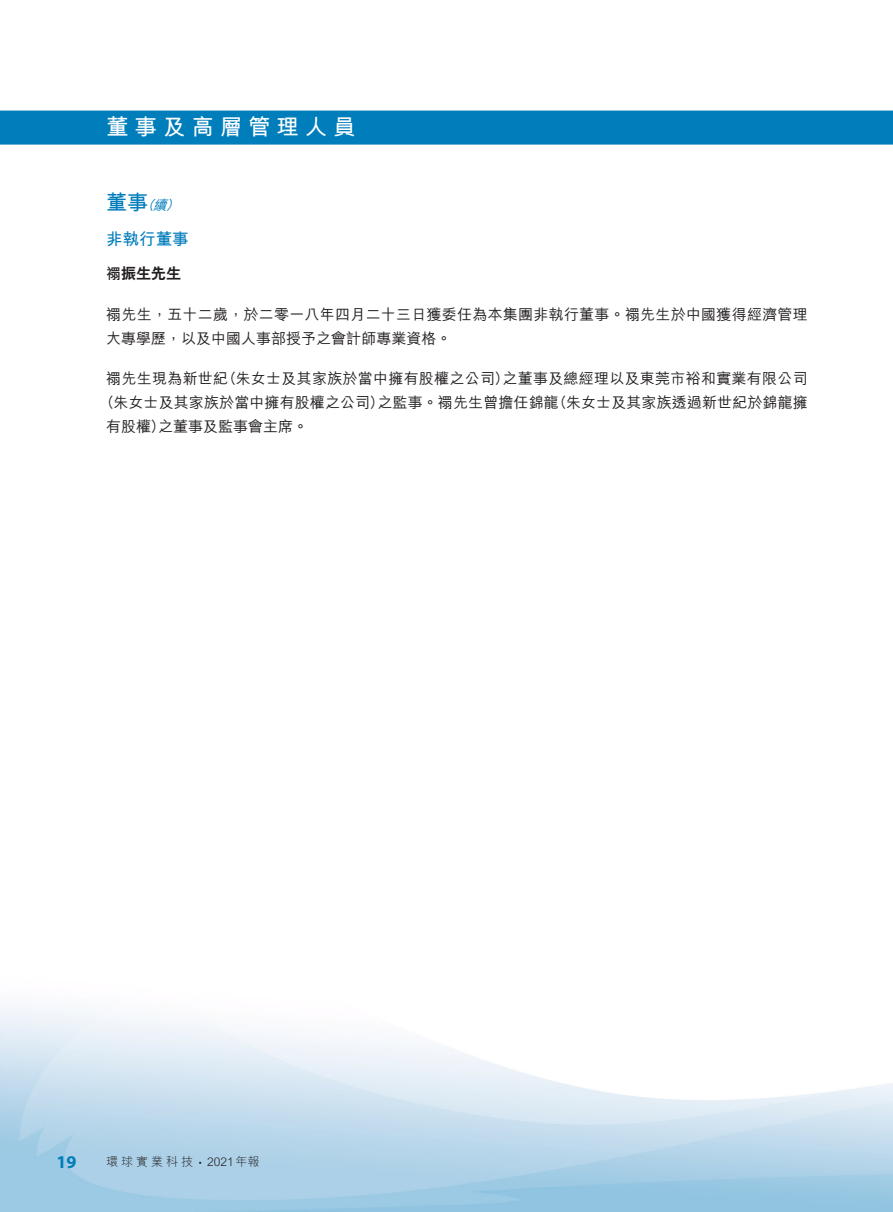
<style>
.page{position:relative;width:893px;height:1212px;background:#fff}
.page>*{position:absolute;margin:0;border:0;box-sizing:border-box;transform-origin:0 0}
.t1{font:700 22.5px "M Hei HK";letter-spacing:.26em;color:#fff}
.t2{font:700 18px "Myriad Pro";color:#007dbb}
.t3{font:700 16.5px "M Hei HK";color:#007dbb}
.t4{font:500 15px/24px "M Hei HK";letter-spacing:.015em;color:#231f20}
.t5{font:800 15px "C Hei 2 HK";color:#231f20}
.t6{font:italic 500 13.5px "M Hei HK";color:#007dbb}
.t7{font:300 12px "M Hei HK";letter-spacing:.19em;color:#231f20}
.s1{font-weight:700;font-style:normal;font-size:21px}
.s2{font-family:"M Hei HK";font-weight:700}
.s3{font-family:"Myriad Pro"}
</style>
<div class="page">
<div style="left:0;top:111px;width:893px;height:34px;background:#007dbb"></div>
<h1 class="t1" style="left:106px;top:110px;width:251px">董事及高層管理人員</h1>
<p class="t6" style="left:106px;top:195px;width:79px"><span class="s1">董事</span>（續）</p>
<p class="t3" style="left:106px;top:227px;width:84px">非執行董事</p>
<p class="t5" style="left:106px;top:264px;width:76px"><span class="s2">禤</span>振生先生</p>
<p class="t4" style="left:106px;top:301px;width:703px">禤先生，五十二歲，於二零一八年四月二十三日獲委任為本集團非執行董事。禤先生於中國獲得經濟管理大專學歷，以及中國人事部授予之會計師專業資格。</p>
<p class="t4" style="left:106px;top:365px;width:703px">禤先生現為新世紀（朱女士及其家族於當中擁有股權之公司）之董事及總經理以及東莞市裕和實業有限公司</p>
<p class="t4" style="left:100px;top:389px;width:710px">（朱女士及其家族於當中擁有股權之公司）之監事。禤先生曾擔任錦龍（朱女士及其家族透過新世紀於錦龍擁</p>
<p class="t4" style="left:106px;top:413px;width:203px">有股權）之董事及監事會主席。</p>
<p class="t2" style="left:56px;top:1150px;width:22px">19</p>
<p class="t7" style="left:106px;top:1153px;width:155px">環球實業科技 <span class="s3">•</span> 2021年報</p>
</div>
